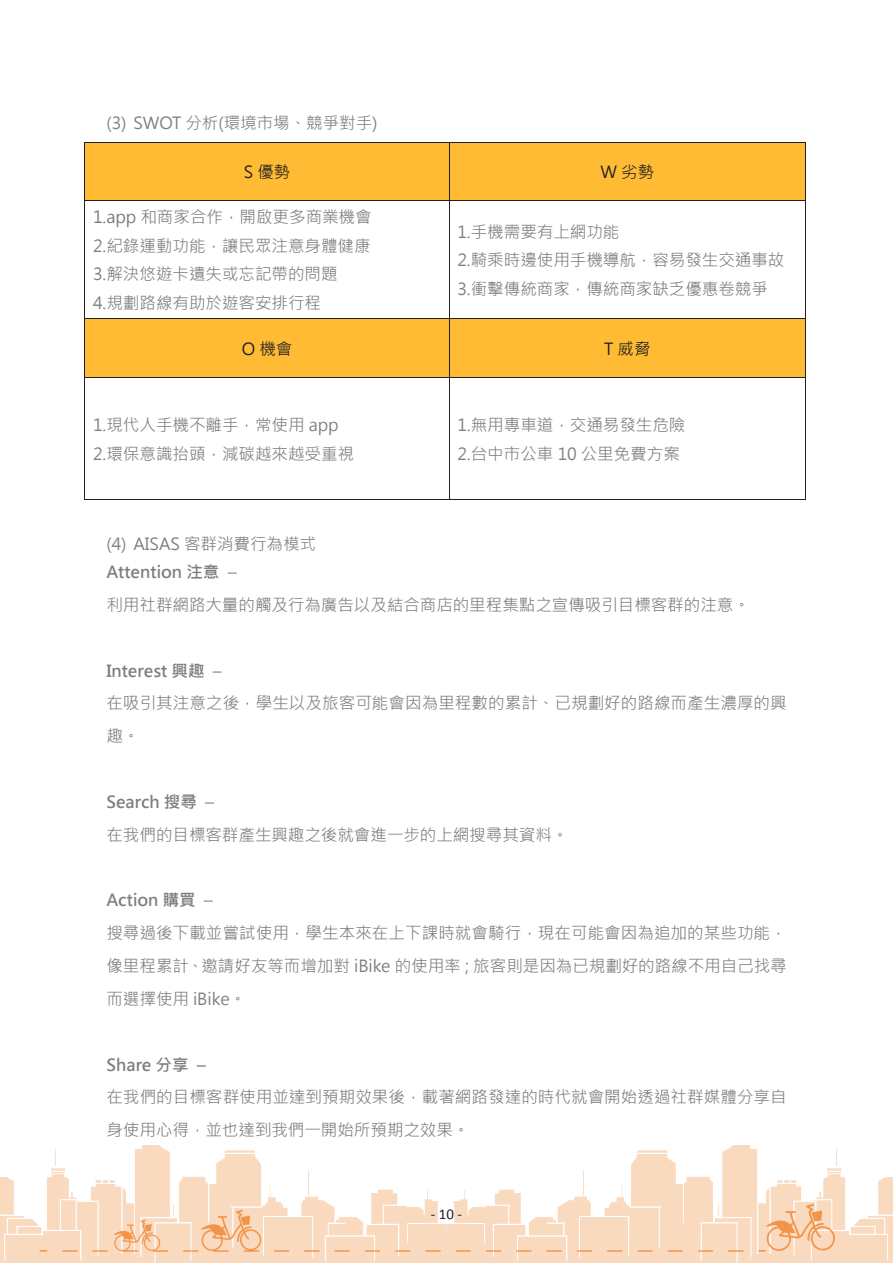
<style>
.page{position:relative;width:893px;height:1263px;background:#fff}
.page>*{position:absolute;margin:0;border:0;box-sizing:border-box;transform-origin:0 0}
.t1{font:16.5px/32.8px "Microsoft Jheng Hei";color:#7c7e81}
.t2{font:16.5px "Microsoft Jheng Hei";color:#231f20}
.t3{font:15px "Calibri";color:#231f20}
.s1{color:#76787b}
.s2{font-weight:700}
</style>
<div class="page">
<img style="left:0;top:142px;width:893px;height:1121px">
<div style="left:133px;top:530px;width:183px;height:27px;background:#fff"></div>
<div style="left:106px;top:559px;width:139px;height:27px;background:#fff"></div>
<div style="left:106px;top:591px;width:644px;height:27px;background:#fff"></div>
<div style="left:106px;top:657px;width:124px;height:27px;background:#fff"></div>
<div style="left:106px;top:690px;width:681px;height:27px;background:#fff"></div>
<div style="left:106px;top:723px;width:33px;height:27px;background:#fff"></div>
<div style="left:106px;top:788px;width:116px;height:27px;background:#fff"></div>
<div style="left:106px;top:821px;width:462px;height:27px;background:#fff"></div>
<div style="left:106px;top:887px;width:115px;height:27px;background:#fff"></div>
<div style="left:106px;top:920px;width:681px;height:27px;background:#fff"></div>
<div style="left:106px;top:952px;width:681px;height:27px;background:#fff"></div>
<div style="left:106px;top:985px;width:140px;height:27px;background:#fff"></div>
<div style="left:106px;top:1051px;width:108px;height:27px;background:#fff"></div>
<div style="left:106px;top:1084px;width:681px;height:27px;background:#fff"></div>
<div style="left:106px;top:1117px;width:363px;height:27px;background:#fff"></div>
<div style="left:85px;top:143px;width:364px;height:57px;background:#fb3"></div>
<div style="left:450px;top:143px;width:355px;height:57px;background:#fb3"></div>
<hr style="left:85px;top:142px;width:364px;height:1px;background:#231f20">
<hr style="left:450px;top:142px;width:355px;height:1px;background:#231f20">
<hr style="left:85px;top:143px;width:1px;height:57px;background:#231f20">
<hr style="left:449px;top:143px;width:1px;height:57px;background:#231f20">
<hr style="left:805px;top:143px;width:1px;height:57px;background:#231f20">
<div style="left:140px;top:204px;width:232px;height:27px;background:#fff"></div>
<div style="left:93px;top:232px;width:277px;height:27px;background:#fff"></div>
<div style="left:93px;top:261px;width:245px;height:27px;background:#fff"></div>
<div style="left:93px;top:289px;width:228px;height:27px;background:#fff"></div>
<div style="left:457px;top:218px;width:162px;height:27px;background:#fff"></div>
<div style="left:457px;top:247px;width:327px;height:27px;background:#fff"></div>
<div style="left:457px;top:275px;width:311px;height:27px;background:#fff"></div>
<hr style="left:85px;top:200px;width:364px;height:1px;background:#231f20">
<hr style="left:450px;top:200px;width:355px;height:1px;background:#231f20">
<hr style="left:85px;top:201px;width:1px;height:117px;background:#231f20">
<hr style="left:449px;top:201px;width:1px;height:117px;background:#231f20">
<hr style="left:805px;top:201px;width:1px;height:117px;background:#231f20">
<div style="left:85px;top:319px;width:364px;height:58px;background:#fb3"></div>
<div style="left:450px;top:319px;width:355px;height:58px;background:#fb3"></div>
<hr style="left:85px;top:318px;width:364px;height:1px;background:#231f20">
<hr style="left:450px;top:318px;width:355px;height:1px;background:#231f20">
<hr style="left:85px;top:319px;width:1px;height:58px;background:#231f20">
<hr style="left:449px;top:319px;width:1px;height:58px;background:#231f20">
<hr style="left:805px;top:319px;width:1px;height:58px;background:#231f20">
<div style="left:93px;top:411px;width:245px;height:27px;background:#fff"></div>
<div style="left:93px;top:440px;width:261px;height:27px;background:#fff"></div>
<div style="left:457px;top:411px;width:228px;height:27px;background:#fff"></div>
<div style="left:457px;top:440px;width:223px;height:27px;background:#fff"></div>
<hr style="left:85px;top:377px;width:364px;height:1px;background:#231f20">
<hr style="left:450px;top:377px;width:355px;height:1px;background:#231f20">
<hr style="left:85px;top:378px;width:1px;height:121px;background:#231f20">
<hr style="left:85px;top:499px;width:364px;height:1px;background:#231f20">
<hr style="left:449px;top:378px;width:1px;height:121px;background:#231f20">
<hr style="left:450px;top:499px;width:355px;height:1px;background:#231f20">
<hr style="left:805px;top:378px;width:1px;height:121px;background:#231f20">
<p class="t1" style="left:106px;top:107px;width:273px">(3) SWOT 分析(環境市場、競爭對手)</p>
<p class="t2" style="left:244px;top:162px;width:48px">S 優勢</p>
<p class="t2" style="left:600px;top:162px;width:55px">W 劣勢</p>
<p class="t1" style="left:93px;top:203px;width:280px;line-height:28.5px"><span class="s1">1.app</span> 和商家合作，開啟更多商業機會<br>2.紀錄運動功能，讓民眾注意身體健康<br>3.解決悠遊卡遺失或忘記帶的問題<br>4.規劃路線有助於遊客安排行程</p>
<p class="t1" style="left:457px;top:217px;width:329px;line-height:28.5px">1.手機需要有上網功能<br>2.騎乘時邊使用手機導航，容易發生交通事故<br>3.衝擊傳統商家，傳統商家缺乏優惠卷競爭</p>
<p class="t2" style="left:242px;top:338px;width:52px">O 機會</p>
<p class="t2" style="left:604px;top:338px;width:48px">T 威脅</p>
<p class="t1" style="left:93px;top:411px;width:262px;line-height:28.7px">1.現代人手機不離手，常使用 app<br>2.環保意識抬頭，減碳越來越受重視</p>
<p class="t1" style="left:457px;top:411px;width:230px;line-height:28.7px">1.無用專車道，交通易發生危險<br>2.台中市公車 10 公里免費方案</p>
<p class="t1" style="left:106px;top:529px;width:211px;line-height:28.5px">(4) AISAS 客群消費行為模式<br><span class="s2">Attention 注意</span> –</p>
<p class="t1" style="left:106px;top:589px;width:645px">利用社群網路大量的觸及行為廣告以及結合商店的里程集點之宣傳吸引目標客群的注意。</p>
<p class="t1" style="left:106px;top:654px;width:682px"><span class="s2">Interest 興趣</span> –<br>在吸引其注意之後，學生以及旅客可能會因為里程數的累計、已規劃好的路線而產生濃厚的興趣。</p>
<p class="t1" style="left:106px;top:785px;width:464px"><span class="s2">Search 搜尋</span> –<br>在我們的目標客群產生興趣之後就會進一步的上網搜尋其資料。</p>
<p class="t1" style="left:106px;top:884px;width:682px"><span class="s2">Action 購買</span> –<br>搜尋過後下載並嘗試使用，學生本來在上下課時就會騎行，現在可能會因為追加的某些功能，像里程累計、邀請好友等而增加對 iBike 的使用率；旅客則是因為已規劃好的路線不用自己找尋而選擇使用 iBike。</p>
<p class="t1" style="left:106px;top:1048px;width:682px"><span class="s2">Share 分享 –<br></span>在我們的目標客群使用並達到預期效果後，載著網路發達的時代就會開始透過社群媒體分享自身使用心得，並也達到我們一開始所預期之效果。</p>
<p class="t3" style="left:431px;top:1204px;width:33px">- 10 -</p>
</div>
